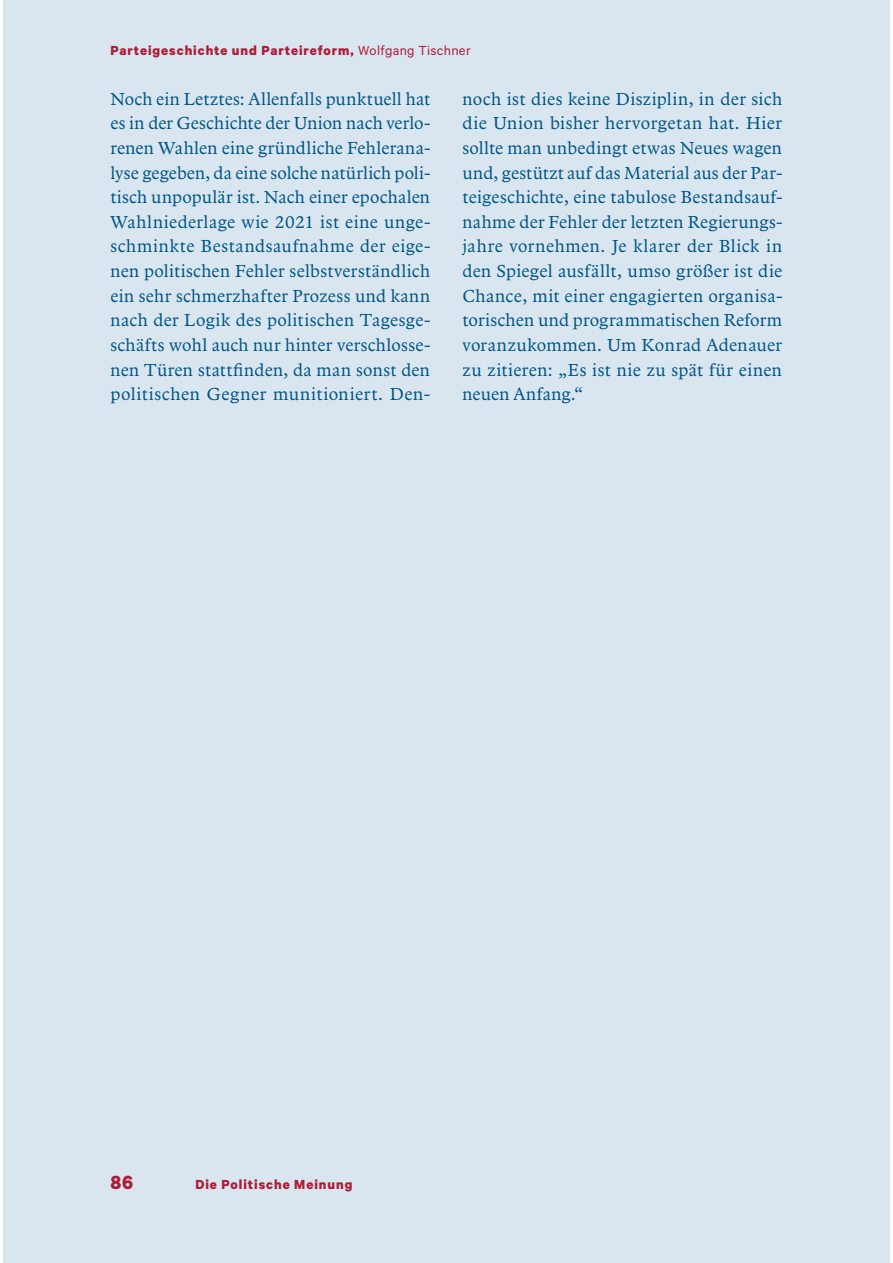
<style>
.page{position:relative;width:893px;height:1263px;background:#fff}
.page>*{position:absolute;margin:0;border:0;box-sizing:border-box;transform-origin:0 0}
.t1{font:700 21.45px "Calibre";color:#ae1d37}
.t2{font:18px/24.6px "Arbesco DT";letter-spacing:.025em;color:#005685;text-align:justify}
.t3{font:700 14.85px "Calibre";letter-spacing:.065em;color:#ae1d37}
.s1{font-weight:400}
</style>
<div class="page">
<div style="left:3px;top:0;width:887px;height:1263px;background:#d9e6f0"></div>
<p class="t3" style="left:110px;top:46px;width:362px">Parteigeschichte und Parteireform, <span class="s1">Wolfgang Tischner</span></p>
<p class="t2" style="left:110px;top:88px;width:321px">Noch ein Letztes: Allenfalls punktuell hat es in der Geschichte der Union nach verlo&shy;renen Wahlen eine gründliche Fehlerana&shy;lyse gegeben, da eine solche natürlich poli&shy;tisch unpopulär ist. Nach einer epochalen Wahlniederlage wie 2021 ist eine unge&shy;schminkte Bestandsaufnahme der eige&shy;nen politischen Fehler selbstverständlich ein sehr schmerzhafter Prozess und kann nach der Logik des politischen Tagesge&shy;schäfts wohl auch nur hinter verschlosse&shy;nen Türen stattfinden, da man sonst den politischen Gegner munitioniert. Den-</p>
<p class="t2" style="left:462px;top:88px;width:321px">noch ist dies keine Disziplin, in der sich die Union bisher hervorgetan hat. Hier sollte man unbedingt etwas Neues wagen und, gestützt auf das Material aus der Par&shy;teigeschichte, eine tabulose Bestandsauf&shy;nahme der Fehler der letzten Regierungs&shy;jahre vornehmen. Je klarer der Blick in den Spiegel ausfällt, umso größer ist die Chance, mit einer engagierten organisa&shy;torischen und programmatischen Reform voran zukommen. Um Konrad Adenauer zu zitieren: „Es ist nie zu spät für einen neuen Anfang.“</p>
<p class="t1" style="left:110px;top:1175px;width:24px">86</p>
<p class="t3" style="left:195px;top:1179px;width:158px">Die Politische Meinung</p>
</div>
